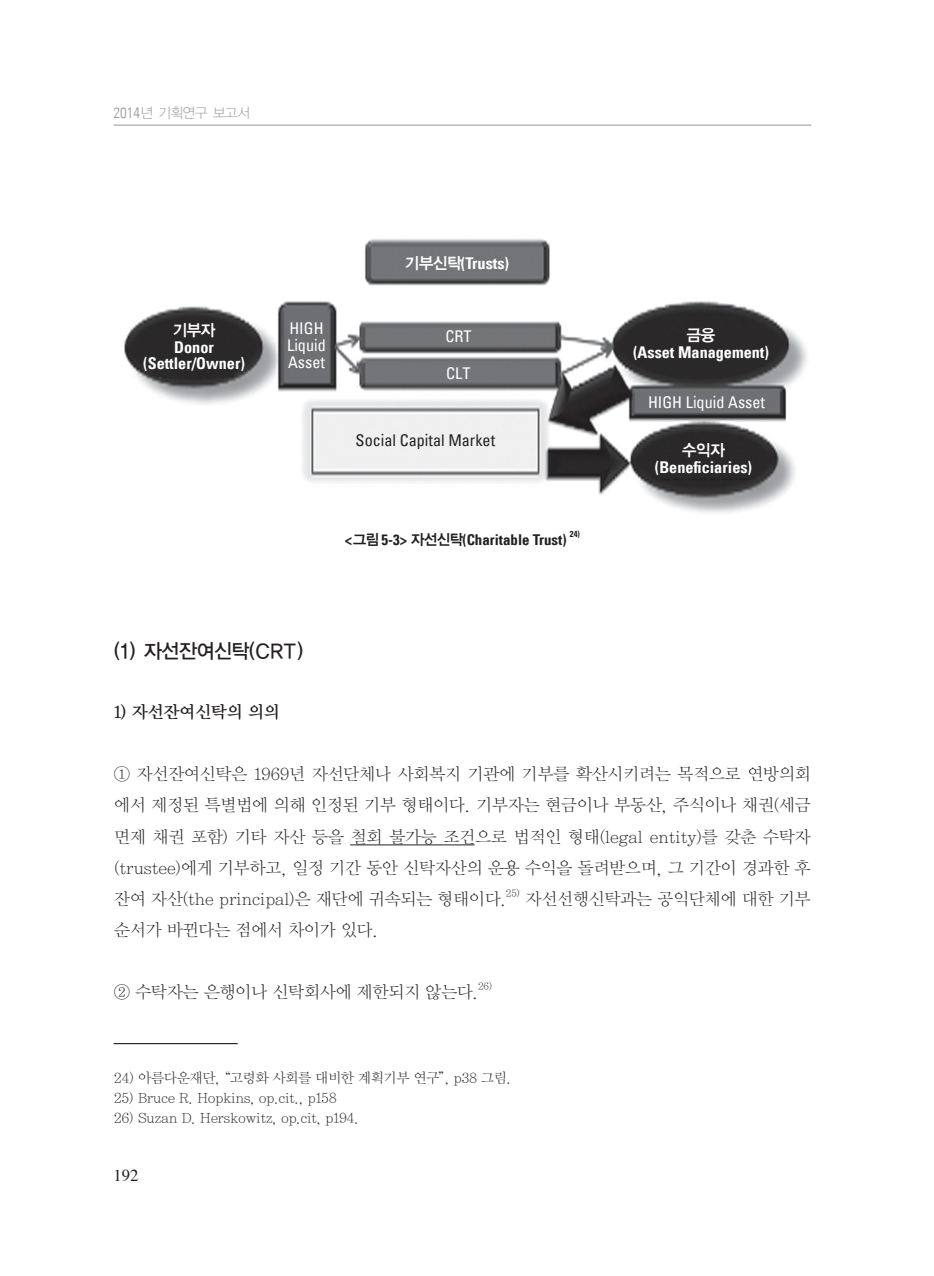
<style>
.page{position:relative;width:934px;height:1276px;background:#fff}
.page>*{position:absolute;margin:0;border:0;box-sizing:border-box;transform-origin:0 0}
.t1{font:20.12px "YGO13";letter-spacing:-.1em;color:#231f20}
.t2{font:17.15px/31.2px "Y Mj O11";letter-spacing:-.075em;color:#231f20;text-align:justify}
.t3{font:17.15px "Y Mj O14";letter-spacing:-.075em;color:#231f20}
.t4{font:16.62px "Times";color:#231f20}
.t5{font:700 condensed 16.1px/16.6px "Univers LT";color:#fff;text-align:center}
.t6{font:condensed 16.1px/16.6px "Univers";color:#fff}
.t7{font:condensed 16.1px "Univers";color:#231f20}
.t8{font:16.1px "YGO14";letter-spacing:-.1em;color:#fff}
.t9{font:700 condensed 14.88px "Univers LT";color:#231f20}
.t10{font:14px "Y Mj O11";letter-spacing:-.085em;color:#231f20}
.t11{font:14px "YGO11";letter-spacing:-.105em;color:#939598}
.t12{font:9.97px "Y Mj O11";color:#231f20}
.t13{font:700 condensed 8.75px "Univers LT";color:#231f20}
.s1{font-family:"Univers LT";font-weight:300;font-stretch:condensed;font-size:14.88px}
.s2{font-family:"YGO14";font-weight:400;font-stretch:normal}
</style>
<div class="page">
<hr style="left:113px;top:125px;width:697px;height:1px;background:#939598">
<hr style="left:350px;top:844px;width:124px;height:1px;background:#231f20">
<hr style="left:113px;top:1043px;width:124px;height:1px;background:#000">
<img style="left:124px;top:239px;width:683px;height:274px">
<p class="t11" style="left:113px;top:104px;width:138px"><span class="s1">2014</span>년 기획연구 보고서</p>
<p class="t8" style="left:172px;top:320px;width:45px">기부자</p>
<p class="t5" style="left:143px;top:339px;width:103px">Donor (Settler/Owner)</p>
<p class="t6" style="left:287px;top:320px;width:40px">HIGH<br>Liquid<br>Asset</p>
<p class="t5" style="left:404px;top:254px;width:106px"><span class="s2">기부신탁</span>(Trusts)</p>
<p class="t6" style="left:445px;top:328px;width:28px">CRT</p>
<p class="t6" style="left:446px;top:364px;width:26px">CLT</p>
<p class="t7" style="left:355px;top:429px;width:141px">Social Capital Market</p>
<p class="t9" style="left:345px;top:530px;width:223px">&lt;<span class="s2">그림</span> 5-3&gt; <span class="s2">자선신탁</span>(Charitable Trust)</p>
<p class="t13" style="left:569px;top:529px;width:12px">24)</p>
<p class="t1" style="left:113px;top:638px;width:192px">(1) 자선잔여신탁(CRT)</p>
<p class="t3" style="left:113px;top:701px;width:168px">1) 자선잔여신탁의 의의</p>
<p class="t8" style="left:685px;top:325px;width:31px">금융</p>
<p class="t5" style="left:632px;top:343px;width:137px">(Asset Management)</p>
<p class="t6" style="left:647px;top:394px;width:118px">HIGH Liquid Asset</p>
<p class="t8" style="left:681px;top:440px;width:45px">수익자</p>
<p class="t5" style="left:654px;top:458px;width:99px">(Beneficiaries)</p>
<p class="t2" style="left:113px;top:758px;width:699px">① 자선잔여신탁은 1969년 자선단체나 사회복지 기관에 기부를 확산시키려는 목적으로 연방의회 에서 제정된 특별법에 의해 인정된 기부 형태이다. 기부자는 현금이나 부동산, 주식이나 채권(세금 면제 채권 포함) 기타 자산 등을 철회 불가능 조건으로 법적인 형태(legal entity)를 갖춘 수탁자 (trustee)에게 기부하고, 일정 기간 동안 신탁자산의 운용 수익을 돌려받으며, 그 기간이 경과한 후 잔여 자산(the principal)은 재단에 귀속되는 형태이다.</p>
<p class="t12" style="left:505px;top:886px;width:16px">25)</p>
<p class="t2" style="left:524px;top:882px;width:287px">자선선행신탁과는 공익단체에 대한 기부</p>
<p class="t2" style="left:113px;top:914px;width:267px">순서가 바뀐다는 점에서 차이가 있다.</p>
<p class="t2" style="left:113px;top:976px;width:367px">② 수탁자는 은행이나 신탁회사에 제한되지 않는다.</p>
<p class="t12" style="left:477px;top:979px;width:16px">26)</p>
<p class="t10" style="left:113px;top:1069px;width:399px">24) 아름다운재단, “고령화 사회를 대비한 계획기부 연구”, p38 그림.</p>
<p class="t10" style="left:113px;top:1089px;width:225px">25) Bruce R. Hopkins, op.cit., p158</p>
<p class="t10" style="left:113px;top:1108px;width:247px">26) Suzan D. Herskowitz, op.cit, p194.</p>
<p class="t4" style="left:113px;top:1159px;width:26px">192</p>
</div>
